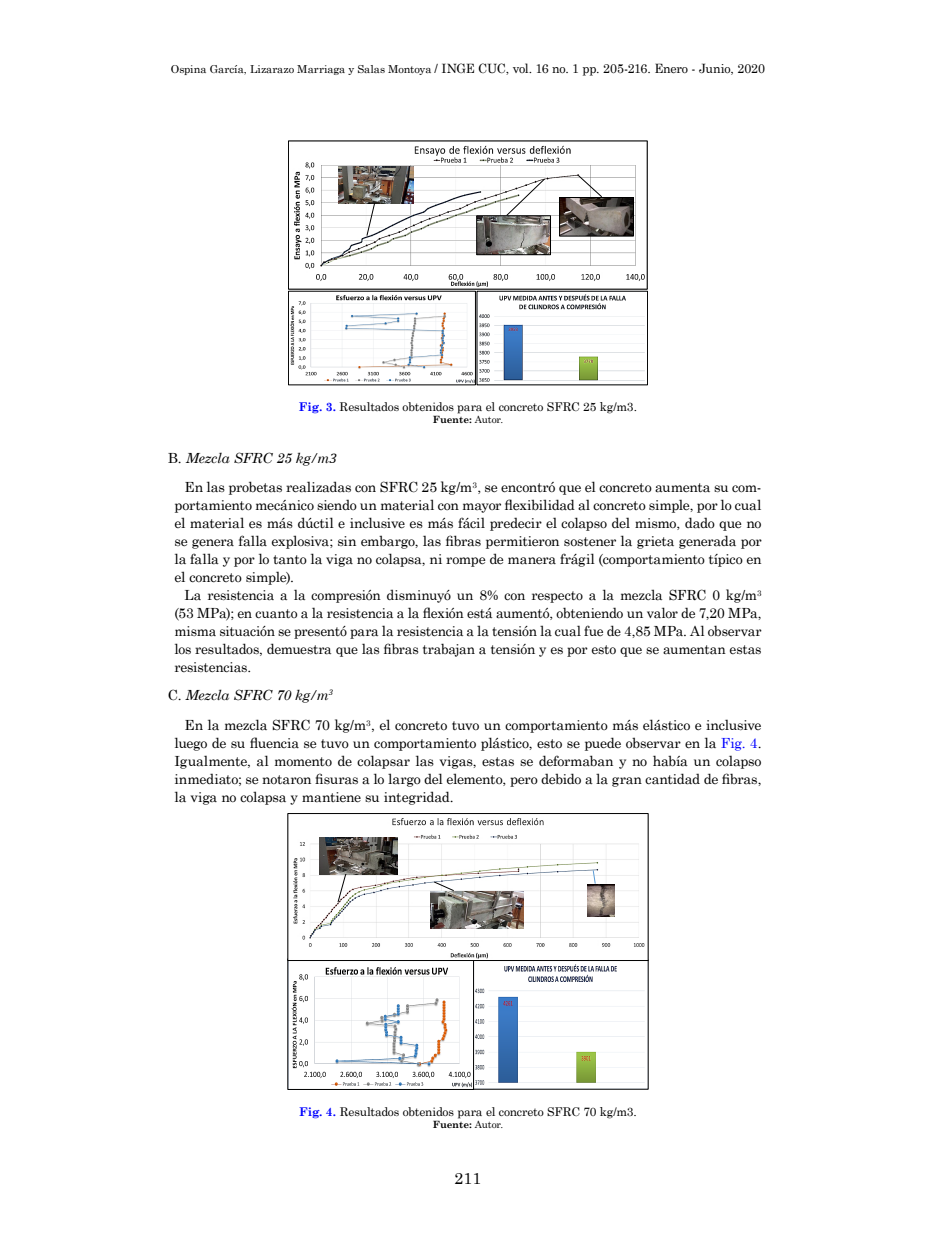
<style>
.page{position:relative;width:936px;height:1248px;background:#fff}
.page>*{position:absolute;margin:0;border:0;box-sizing:border-box;transform-origin:0 0}
.t1{font:16px "Century Schoolbook";color:#000}
.t2{font:14px/18px "Century Schoolbook";letter-spacing:-.015em;color:#000;text-align:justify}
.subtitule{font:italic 14px "Century Schoolbook";letter-spacing:-.01em;color:#000}
.t3{font:12.8px "Century Schoolbook";letter-spacing:-.025em;color:#000}
.fig{font:12px "Century Schoolbook";letter-spacing:-.015em;color:#000}
.t4{font:700 10px "Century Schoolbook";letter-spacing:-.015em;color:#000}
.s1{font-size:11px}
.s2{font-weight:700;color:#00f}
.s3{font-weight:400}
.s4{font-style:normal}
.s5{font-family:"Cambria"}
.s6{color:#00f}
</style>
<div class="page">
<img style="left:294px;top:145px;width:351px;height:142px">
<img style="left:479px;top:294px;width:166px;height:88px">
<img style="left:290px;top:295px;width:184px;height:88px">
<div style="left:288px;top:291px;width:188px;height:94px;border:1px solid #000"></div>
<img style="left:478px;top:217px;width:71px;height:36px">
<div style="left:476px;top:215px;width:75px;height:40px;border:1px solid #000"></div>
<svg style="left:506px;top:178px;width:39px;height:38px"></svg>
<img style="left:561px;top:199px;width:70px;height:35px">
<div style="left:559px;top:197px;width:74px;height:39px;border:1px solid #000"></div>
<svg style="left:578px;top:175px;width:24px;height:22px"></svg>
<img style="left:339px;top:166px;width:74px;height:37px">
<svg style="left:366px;top:203px;width:9px;height:33px"></svg>
<img style="left:289px;top:818px;width:356px;height:269px">
<div style="left:472px;top:959px;width:176px;height:130px;border:1px solid #000"></div>
<div style="left:287px;top:813px;width:361px;height:147px;border:1px solid #000"></div>
<img style="left:430px;top:891px;width:94px;height:37px">
<svg style="left:433px;top:881px;width:21px;height:10px"></svg>
<img style="left:587px;top:884px;width:27px;height:32px">
<svg style="left:592px;top:869px;width:3px;height:15px"></svg>
<img style="left:319px;top:837px;width:78px;height:37px">
<svg style="left:337px;top:873px;width:9px;height:29px"></svg>
<p class="t3" style="left:171px;top:58px;width:595px"><span class="s1">Ospina García, Lizarazo Marriaga y Salas Montoya</span> / INGE CUC, vol. 16 no. 1 pp. 205-216. Enero - Junio, 2020</p>
<p class="fig" style="left:299px;top:396px;width:339px"><span class="s2">Fig. 3.</span> Resultados obtenidos para el concreto SFRC 25 kg/m3.</p>
<p class="t4" style="left:432px;top:411px;width:72px">Fuente: <span class="s3">Autor.</span></p>
<p class="subtitule" style="left:168px;top:447px;width:170px"><span class="s4">B.</span> Mezcla SFRC 25 kg/m<span class="s5">3</span></p>
<p class="t2" style="left:174px;top:476px;width:588px;text-indent:10px">En las probetas realizadas con SFRC 25 kg/m<sup>3</sup>, se encontró que el concreto aumenta su com&shy;portamiento mecánico siendo un material con mayor flexibilidad al concreto simple, por lo cual el material es más dúctil e inclusive es más fácil predecir el colapso del mismo, dado que no se genera falla explosiva; sin embargo, las fibras permitieron sostener la grieta generada por la falla y por lo tanto la viga no colapsa, ni rompe de manera frágil (comportamiento típico en el concreto simple).</p>
<p class="t2" style="left:174px;top:584px;width:588px;text-indent:10px">La resistencia a la compresión disminuyó un 8% con respecto a la mezcla SFRC 0 kg/m<sup>3 </sup>(53 MPa); en cuanto a la resistencia a la flexión está aumentó, obteniendo un valor de 7,20 MPa, misma situación se presentó para la resistencia a la tensión la cual fue de 4,85 MPa. Al observar los resultados, demuestra que las fibras trabajan a tensión y es por esto que se aumentan estas resistencias.</p>
<p class="subtitule" style="left:168px;top:684px;width:167px"><span class="s4">C.</span> Mezcla SFRC 70 kg/m<sup>3</sup></p>
<p class="t2" style="left:174px;top:714px;width:588px;text-indent:10px">En la mezcla SFRC 70 kg/m<sup>3</sup>, el concreto tuvo un comportamiento más elástico e inclusive luego de su fluencia se tuvo un comportamiento plástico, esto se puede observar en la <span class="s6">Fig. 4</span>.<br>Igualmente, al momento de colapsar las vigas, estas se deformaban y no había un colapso inmediato; se notaron fisuras a lo largo del elemento, pero debido a la gran cantidad de fibras, la viga no colapsa y mantiene su integridad.</p>
<p class="fig" style="left:299px;top:1101px;width:339px"><span class="s2">Fig. 4.</span> Resultados obtenidos para el concreto SFRC 70 kg/m3.</p>
<p class="t4" style="left:432px;top:1116px;width:72px">Fuente: <span class="s3">Autor.</span></p>
<p class="t1" style="left:454px;top:1164px;width:28px">211</p>
</div>
